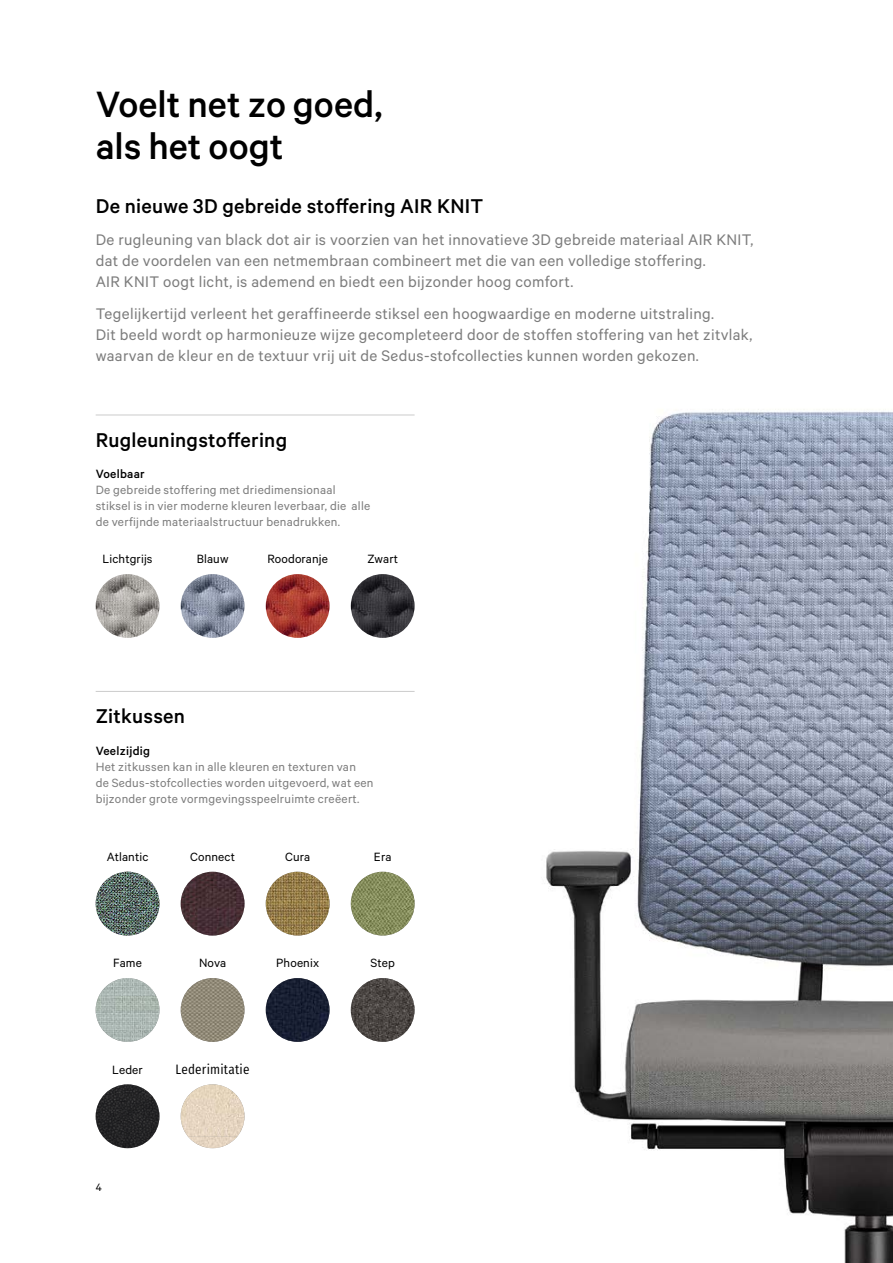
<style>
.page{position:relative;width:893px;height:1263px;background:#fff}
.page>*{position:absolute;margin:0;border:0;box-sizing:border-box;transform-origin:0 0}
.t1{font:500 41.25px/42.6px "Calibre";color:#000}
.t2{font:500 22.5px "Calibre";letter-spacing:.01em;color:#000}
.t3{font:17.25px/21.3px "Calibre";letter-spacing:.02em;color:#7c7c7c}
.t4{font:13.5px/15.9px "Calibre";letter-spacing:.02em;color:#7c7c7c}
.t5{font:13.5px "Calibre";letter-spacing:.01em;color:#000}
.t6{font:500 13.5px "Calibre";letter-spacing:.02em;color:#000}
.t7{font:13.5px "Sedus Text Condensed";letter-spacing:.015em;color:#000}
.t8{font:12px "Calibre";color:#000}
.s1{font-family:"Calibre Fallback"}
</style>
<div class="page">
<img style="left:546px;top:409px;width:347px;height:854px">
<img style="left:266px;top:574px;width:64px;height:64px;border-radius:32px">
<img style="left:181px;top:574px;width:63px;height:64px;border-radius:32px">
<img style="left:96px;top:574px;width:63px;height:64px;border-radius:32px">
<img style="left:181px;top:978px;width:63px;height:64px;border-radius:32px">
<img style="left:181px;top:1085px;width:63px;height:52px">
<img style="left:188px;top:1137px;width:49px;height:11px">
<img style="left:181px;top:872px;width:63px;height:63px;border-radius:32px">
<img style="left:96px;top:872px;width:63px;height:53px">
<img style="left:104px;top:925px;width:47px;height:10px">
<img style="left:266px;top:978px;width:64px;height:64px;border-radius:32px">
<img style="left:351px;top:872px;width:64px;height:63px;border-radius:32px">
<img style="left:99px;top:978px;width:57px;height:18px">
<img style="left:96px;top:996px;width:63px;height:46px">
<img style="left:96px;top:1084px;width:63px;height:64px;border-radius:32px">
<img style="left:266px;top:872px;width:64px;height:63px;border-radius:32px">
<img style="left:351px;top:978px;width:64px;height:64px;border-radius:32px">
<img style="left:351px;top:574px;width:64px;height:64px;border-radius:32px">
<hr style="left:96px;top:691px;width:319px;height:1px;background:#cbcbcb">
<hr style="left:96px;top:415px;width:319px;height:1px;background:#cbcbcb">
<h1 class="t1" style="left:96px;top:82px;width:288px">Voelt net zo goed, als het oogt</h1>
<h2 class="t2" style="left:96px;top:192px;width:389px">De nieuwe 3D gebreide stoffering AIR KNIT</h2>
<p class="t3" style="left:96px;top:228px;width:659px">De rugleuning van black dot air is voorzien van het innovatieve 3D gebreide materiaal AIR KNIT, dat de voordelen van een netmembraan combineert met die van een volledige stoffering.<br>AIR KNIT oogt licht, is ademend en biedt een bijzonder hoog comfort.</p>
<p class="t3" style="left:96px;top:302px;width:658px">Tegelijkertijd verleent het geraffineerde stiksel een hoogwaardige en moderne uitstraling.<br>Dit beeld wordt op harmonieuze wijze gecompleteerd door de stoffen stoffering van het zitvlak, waarvan de kleur en de textuur vrij uit de S<span class="s1">e</span>dus-stofcollecties kunnen worden gekozen.</p>
<h2 class="t2" style="left:96px;top:426px;width:193px">Rugleuningstoffering</h2>
<p class="t6" style="left:96px;top:466px;width:51px">Voelbaar</p>
<p class="t4" style="left:96px;top:482px;width:276px">De gebreide stoffering met driedimensionaal stiksel is in vier moderne kleuren leverbaar, die alle de verfijnde materiaalstructuur benadrukken.</p>
<p class="t5" style="left:103px;top:551px;width:51px">Lichtgrijs</p>
<p class="t5" style="left:197px;top:551px;width:33px">Blauw</p>
<p class="t5" style="left:267px;top:551px;width:62px">Roodoranje</p>
<p class="t5" style="left:367px;top:551px;width:32px">Zwart</p>
<h2 class="t2" style="left:96px;top:703px;width:91px">Zitkussen</h2>
<p class="t6" style="left:96px;top:743px;width:56px">Veelzijdig</p>
<p class="t4" style="left:96px;top:758px;width:279px">Het zitkussen kan in alle kleuren en texturen van<br>de S<span class="s1">e</span>dus-stofcollecties worden uitgevoerd, wat een bijzonder grote vormgevingsspeelruimte creëert.</p>
<p class="t5" style="left:107px;top:849px;width:43px">Atlantic</p>
<p class="t5" style="left:190px;top:849px;width:46px">Connect</p>
<p class="t5" style="left:285px;top:849px;width:27px">Cura</p>
<p class="t5" style="left:113px;top:955px;width:30px">Fame</p>
<p class="t5" style="left:199px;top:955px;width:29px">Nova</p>
<p class="t5" style="left:276px;top:955px;width:44px">Phoenix</p>
<p class="t5" style="left:112px;top:1062px;width:32px">Leder</p>
<p class="t7" style="left:175px;top:1056px;width:76px">Lederimitatie</p>
<p class="t8" style="left:96px;top:1180px;width:8px">4</p>
<p class="t5" style="left:374px;top:849px;width:19px">Era</p>
<p class="t5" style="left:370px;top:955px;width:26px">Step</p>
</div>
